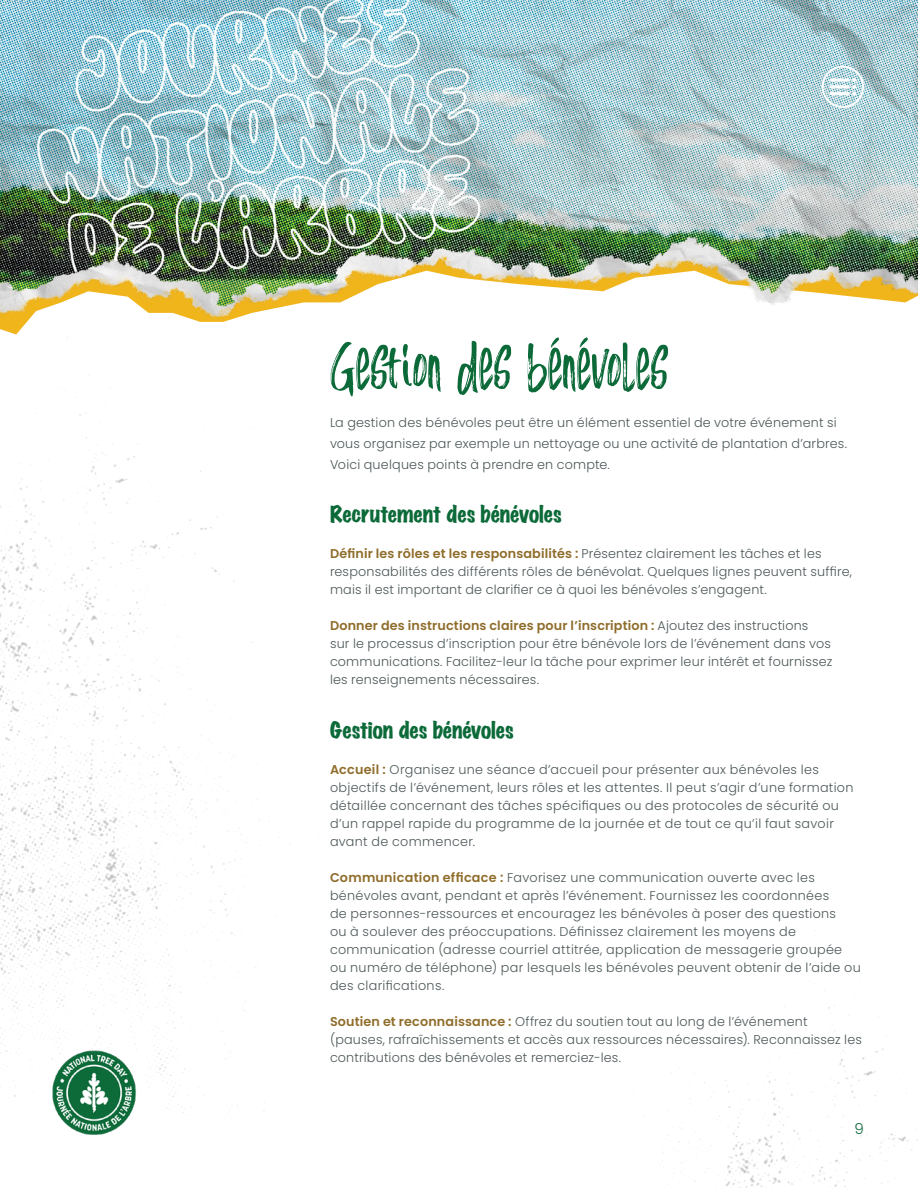
<style>
.page{position:relative;width:918px;height:1188px;background:#fff}
.page>*{position:absolute;margin:0;border:0;box-sizing:border-box;transform-origin:0 0}
.TOC_-_Title{font:72px "Hiruka";color:#0c6a39}
.Body{font:expanded 21px "Marker Felt";letter-spacing:-.01em;color:#0c6a39}
.t1{font:300 15px "Poppins";color:#0c6a39}
.Body-2{font:300 12.75px/18px "Poppins";letter-spacing:.02em;color:#4d5859}
.s1{font-weight:600;color:#8f6d2b}
</style>
<div class="page">
<img style="left:0;top:334px;width:369px;height:781px">
<img style="left:644px;top:930px;width:274px;height:258px">
<img style="left:42px;top:1041px;width:104px;height:94px">
<img style="left:0;top:0;width:918px;height:319px">
<svg style="left:822px;top:66px;width:42px;height:42px"></svg>
<p class="TOC_-_Title" style="left:330px;top:326px;width:340px">Gestion des bénévoles</p>
<p class="Body-2" style="left:330px;top:413px;width:519px;line-height:21px">La gestion des bénévoles peut être un élément essentiel de votre événement si vous organisez par exemple un nettoyage ou une activité de plantation d’arbres.<br>Voici quelques points à prendre en compte.</p>
<h2 class="Body" style="left:330px;top:498px;width:233px">Recrutement des bénévoles</h2>
<p class="Body-2" style="left:330px;top:545px;width:524px"><span class="s1">Définir les rôles et les responsabilités :</span> Présentez clairement les tâches et les responsabilités des différents rôles de bénévolat. Quelques lignes peuvent suffire, mais il est important de clarifier ce à quoi les bénévoles s’engagent.</p>
<p class="Body-2" style="left:330px;top:617px;width:504px"><span class="s1">Donner des instructions claires pour l’inscription :</span> Ajoutez des instructions<br>sur le processus d’inscription pour être bénévole lors de l’événement dans vos communications. Facilitez-leur la tâche pour exprimer leur intérêt et fournissez les renseignements nécessaires.</p>
<p class="Body" style="left:330px;top:714px;width:185px">Gestion des bénévoles</p>
<p class="Body-2" style="left:330px;top:761px;width:525px"><span class="s1">Accueil :</span> Organisez une séance d’accueil pour présenter aux bénévoles les objectifs de l’événement, leurs rôles et les attentes. Il peut s’agir d’une formation détaillée concernant des tâches spécifiques ou des protocoles de sécurité ou d’un rappel rapide du programme de la journée et de tout ce qu’il faut savoir avant de commencer.</p>
<p class="Body-2" style="left:330px;top:869px;width:532px"><span class="s1">Communication efficace :</span> Favorisez une communication ouverte avec les bénévoles avant, pendant et après l’événement. Fournissez les coordonnées<br>de personnes-ressources et encouragez les bénévoles à poser des questions<br>ou à soulever des préoccupations. Définissez clairement les moyens de communication (adresse courriel attitrée, application de messagerie groupée ou numéro de téléphone) par lesquels les bénévoles peuvent obtenir de l’aide ou des clarifications.</p>
<p class="Body-2" style="left:330px;top:1013px;width:534px"><span class="s1">Soutien et reconnaissance :</span> Offrez du soutien tout au long de l’événement (pauses, rafraîchissements et accès aux ressources nécessaires). Reconnaissez les contributions des bénévoles et remerciez-les.</p>
<p class="t1" style="left:855px;top:1120px;width:11px">9</p>
</div>
